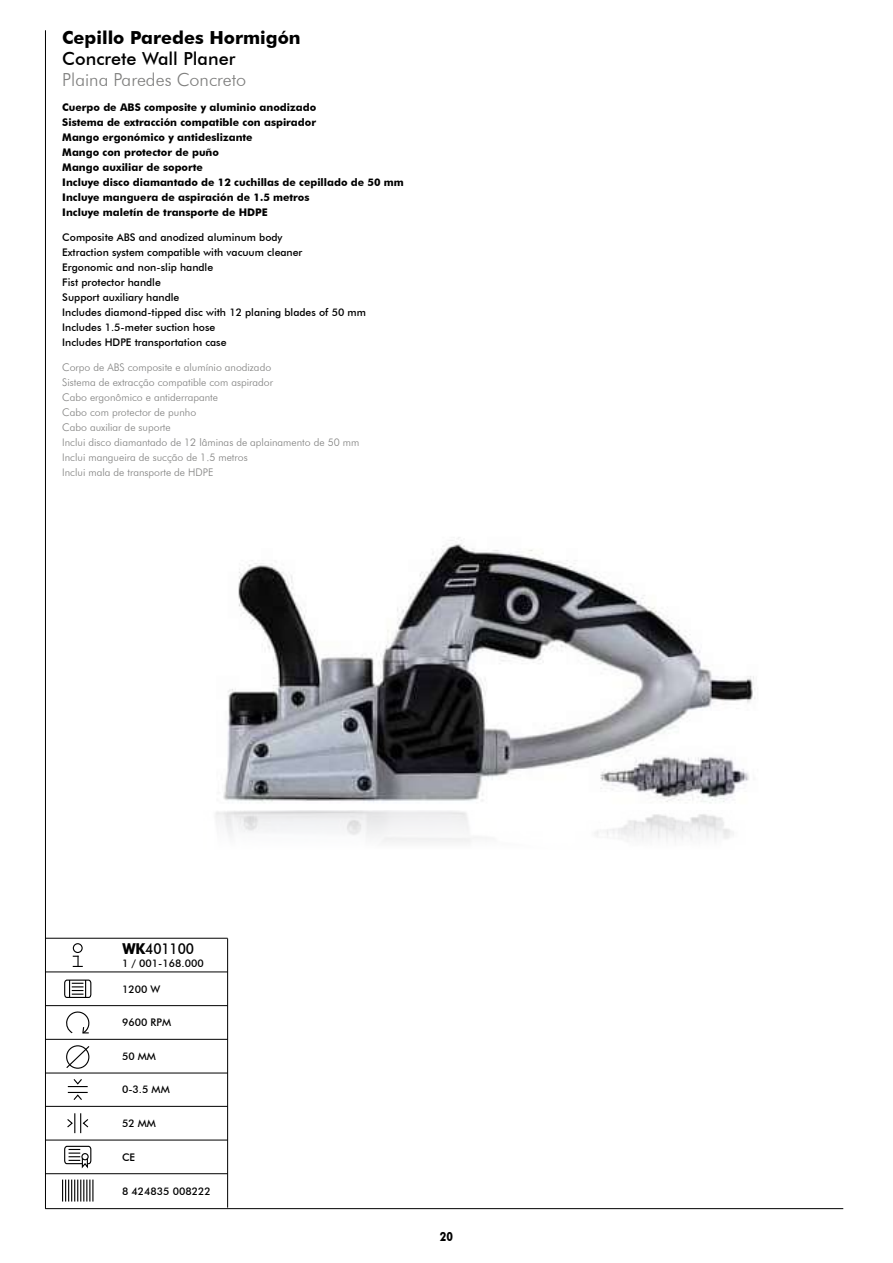
<style>
.page{position:relative;width:893px;height:1263px;background:#fff}
.page>*{position:absolute;margin:0;border:0;box-sizing:border-box;transform-origin:0 0}
.t1{font:700 18px "Futura BT";color:#000}
.t2{font:300 18px "Futura BT";color:#7e7e7d}
.t3{font:500 18px "Futura BT";color:#000}
.t4{font:500 15px "Futura BT";letter-spacing:-.01em;color:#000;scale:.91 1}
.t5{font:700 12.6px "Futura BT";color:#000;scale:.83 1}
.t6{font:500 10.5px/15px "Futura BT";color:#000}
.t7{font:700 10.5px/15px "Futura BT";color:#000}
.t8{font:300 10.5px/15px "Futura BT";color:#7e7e7d}
.s1{font-weight:700}
</style>
<div class="page">
<img style="left:223px;top:537px;width:532px;height:266px">
<hr style="left:45px;top:30px;width:1px;height:1179px;background:#000">
<hr style="left:45px;top:1039px;width:183px;height:1px;background:#000">
<hr style="left:45px;top:972px;width:183px;height:1px;background:#000">
<hr style="left:45px;top:938px;width:183px;height:1px;background:#000">
<hr style="left:45px;top:1073px;width:183px;height:1px;background:#000">
<hr style="left:45px;top:1005px;width:183px;height:1px;background:#000">
<hr style="left:45px;top:1173px;width:183px;height:1px;background:#000">
<hr style="left:45px;top:1140px;width:183px;height:1px;background:#000">
<svg style="left:62px;top:1179px;width:31px;height:22px"></svg>
<svg style="left:66px;top:1011px;width:24px;height:23px"></svg>
<svg style="left:73px;top:956px;width:10px;height:11px"></svg>
<div style="left:73px;top:943px;width:10px;height:10px;border:1px solid #000;border-radius:50%"></div>
<svg style="left:64px;top:979px;width:28px;height:19px"></svg>
<svg style="left:68px;top:1079px;width:20px;height:21px"></svg>
<svg style="left:67px;top:1113px;width:22px;height:20px"></svg>
<svg style="left:64px;top:1145px;width:28px;height:24px"></svg>
<hr style="left:227px;top:938px;width:1px;height:269px;background:#000">
<hr style="left:45px;top:1106px;width:183px;height:1px;background:#000">
<svg style="left:66px;top:1045px;width:24px;height:24px"></svg>
<hr style="left:45px;top:1208px;width:798px;height:1px;background:#000">
<h1 class="t1" style="left:62px;top:27px;width:240px">Cepillo Paredes Hormigón</h1>
<h1 class="t3" style="left:62px;top:48px;width:175px">Concrete Wall Planer</h1>
<h1 class="t2" style="left:62px;top:69px;width:186px">Plaina Paredes Concreto</h1>
<p class="t7" style="left:62px;top:100px;width:343px">Cuerpo de ABS composite y aluminio anodizado<br>Sistema de extracción compatible con aspirador<br>Mango ergonómico y antideslizante<br>Mango con protector de puño<br>Mango auxiliar de soporte<br>Incluye disco diamantado de 12 cuchillas de cepillado de 50 mm Incluye manguera de aspiración de 1.5 metros<br>Incluye maletín de transporte de HDPE</p>
<p class="t6" style="left:62px;top:230px;width:305px">Composite ABS and anodized aluminum body<br>Extraction system compatible with vacuum cleaner<br>Ergonomic and non-slip handle<br>Fist protector handle<br>Support auxiliary handle<br>Includes diamond-tipped disc with 12 planing blades of 50 mm Includes 1.5-meter suction hose<br>Includes HDPE transportation case</p>
<p class="t8" style="left:62px;top:360px;width:299px">Corpo de ABS composite e alumínio anodizado<br>Sistema de extracção compatible com aspirador<br>Cabo ergonômico e antiderrapante<br>Cabo com protector de punho<br>Cabo auxiliar de suporte<br>Inclui disco diamantado de 12 lâminas de aplainamento de 50 mm Inclui mangueira de sucção de 1.5 metros<br>Inclui mala de transporte de HDPE</p>
<h2 class="t4" style="left:122px;top:940px;width:80px"><span class="s1">WK</span>401100</h2>
<p class="t6" style="left:122px;top:956px;width:83px">1 / 001-168.000</p>
<p class="t6" style="left:122px;top:981px;width:40px">1200 W</p>
<p class="t6" style="left:122px;top:1015px;width:51px">9600 RPM</p>
<p class="t6" style="left:122px;top:1049px;width:35px">50 MM</p>
<p class="t6" style="left:122px;top:1082px;width:49px">0-3.5 MM</p>
<p class="t6" style="left:122px;top:1116px;width:35px">52 MM</p>
<p class="t6" style="left:122px;top:1149px;width:15px">CE</p>
<p class="t6" style="left:122px;top:1183px;width:90px">8 424835 008222</p>
<p class="t5" style="left:440px;top:1229px;width:17px">20</p>
</div>
